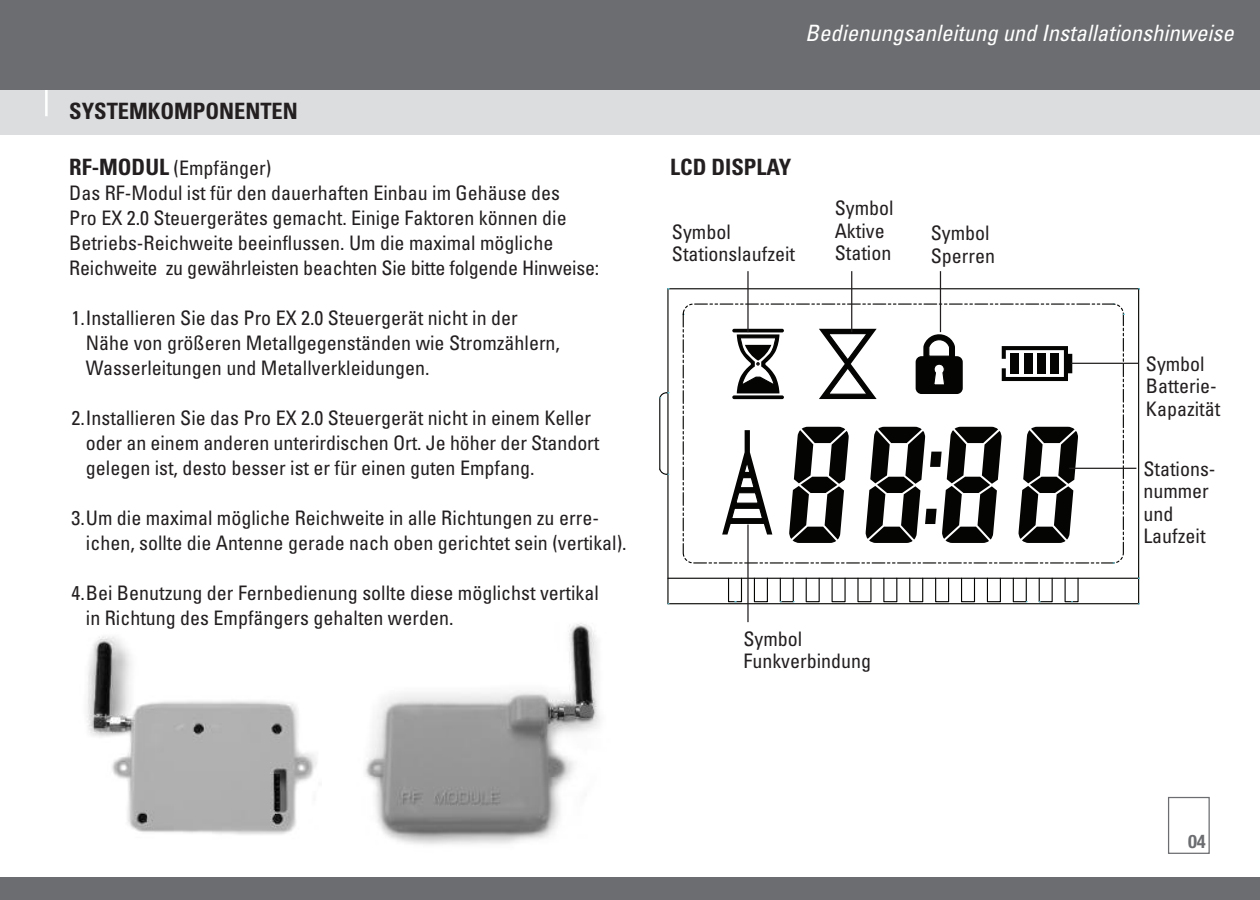
<style>
.page{position:relative;width:1260px;height:900px;background:#fff}
.page>*{position:absolute;margin:0;border:0;box-sizing:border-box;transform-origin:0 0}
.t1{font:italic condensed 22.5px "Univers";letter-spacing:.005em;color:#fff}
.t2{font:700 condensed 22.5px "Univers";color:#231f20}
.t3{font:condensed 20px/25px "Univers";color:#231f20}
.t4{font:700 condensed 18.5px "Helvetica Neue";color:#6c6d70}
.s1{font-weight:700;font-size:22.5px}
</style>
<div class="page">
<div style="left:0;top:90px;width:1260px;height:45px;background:#dcdddf"></div>
<div style="left:1168px;top:797px;width:42px;height:57px;border:1px solid #6c6d70"></div>
<div style="left:0;top:878px;width:1260px;height:22px;background:#6c6d70"></div>
<hr style="left:45px;top:79px;width:3px;height:37px;background:#fff">
<div style="left:0;top:0;width:1260px;height:90px;background:#6c6d70"></div>
<img style="left:87px;top:636px;width:230px;height:199px">
<img style="left:365px;top:623px;width:235px;height:222px">
<svg style="left:789px;top:427px;width:60px;height:116px"></svg>
<svg style="left:1018px;top:427px;width:60px;height:116px"></svg>
<svg style="left:819px;top:329px;width:58px;height:70px"></svg>
<svg style="left:1002px;top:346px;width:70px;height:35px"></svg>
<hr style="left:668px;top:603px;width:471px;height:1px;background:#040503">
<hr style="left:668px;top:288px;width:471px;height:1px;background:#040503">
<hr style="left:1138px;top:289px;width:1px;height:315px;background:#040503">
<hr style="left:668px;top:578px;width:471px;height:1px;background:#040503">
<hr style="left:667px;top:289px;width:2px;height:315px;background:#040503">
<div style="left:683px;top:304px;width:441px;height:260px;border:1px dashed #040503;border-radius:10px"></div>
<hr style="left:659px;top:398px;width:1px;height:71px;background:#040503">
<svg style="left:659px;top:468px;width:10px;height:7px"></svg>
<div style="left:728px;top:578px;width:14px;height:24px;border:1px solid #040503"></div>
<div style="left:754px;top:578px;width:14px;height:24px;border:1px solid #040503"></div>
<div style="left:780px;top:578px;width:14px;height:24px;border:1px solid #040503"></div>
<div style="left:806px;top:578px;width:14px;height:24px;border:1px solid #040503"></div>
<div style="left:832px;top:578px;width:14px;height:24px;border:1px solid #040503"></div>
<div style="left:857px;top:578px;width:15px;height:24px;border:1px solid #040503"></div>
<div style="left:883px;top:578px;width:14px;height:24px;border:1px solid #040503"></div>
<div style="left:909px;top:578px;width:14px;height:24px;border:1px solid #040503"></div>
<div style="left:935px;top:578px;width:14px;height:24px;border:1px solid #040503"></div>
<div style="left:961px;top:578px;width:14px;height:24px;border:1px solid #040503"></div>
<div style="left:987px;top:578px;width:14px;height:24px;border:1px solid #040503"></div>
<div style="left:1013px;top:578px;width:14px;height:24px;border:1px solid #040503"></div>
<div style="left:1039px;top:578px;width:14px;height:24px;border:1px solid #040503"></div>
<div style="left:1065px;top:578px;width:14px;height:24px;border:1px solid #040503"></div>
<svg style="left:659px;top:392px;width:10px;height:7px"></svg>
<svg style="left:865px;top:427px;width:137px;height:116px"></svg>
<svg style="left:732px;top:395px;width:52px;height:4px"></svg>
<hr style="left:732px;top:329px;width:52px;height:3px;background:#040503;border-radius:2px">
<svg style="left:916px;top:332px;width:47px;height:62px"></svg>
<svg style="left:737px;top:334px;width:42px;height:59px"></svg>
<svg style="left:722px;top:430px;width:50px;height:105px"></svg>
<hr style="left:1071px;top:363px;width:67px;height:1px;background:#231f20">
<hr style="left:1069px;top:468px;width:67px;height:1px;background:#231f20">
<hr style="left:747px;top:525px;width:2px;height:97px;background:#231f20">
<hr style="left:747px;top:271px;width:2px;height:61px;background:#231f20">
<hr style="left:851px;top:271px;width:1px;height:61px;background:#231f20">
<hr style="left:940px;top:271px;width:1px;height:61px;background:#231f20">
<p class="t2" style="left:69px;top:103px;width:230px">SYSTEMKOMPONENTEN</p>
<p class="t3" style="left:69px;top:158px;width:532px"><span class="s1">RF-MODUL</span> (Empfänger)<br>Das RF-Modul ist für den dauerhaften Einbau im Gehäuse des<br>Pro EX 2.0 Steuergerätes gemacht. Einige Faktoren können die Betriebs-Reichweite beeinflussen. Um die maximal mögliche Reichweite zu gewährleisten beachten Sie bitte folgende Hinweise:</p>
<p class="t3" style="left:86px;top:308px;width:476px;text-indent:-14px">1.Installieren Sie das Pro EX 2.0 Steuergerät nicht in der<br>Nähe von größeren Metallgegenständen wie Stromzählern,<br>Wasserleitungen und Metallverkleidungen.</p>
<p class="t3" style="left:86px;top:408px;width:515px;text-indent:-14px">2.Installieren Sie das Pro EX 2.0 Steuergerät nicht in einem Keller oder an einem anderen unterirdischen Ort. Je höher der Standort gelegen ist, desto besser ist er für einen guten Empfang.</p>
<p class="t3" style="left:86px;top:508px;width:542px;text-indent:-14px">3.Um die maximal mögliche Reichweite in alle Richtungen zu erre&shy;ichen, sollte die Antenne gerade nach oben gerichtet sein (vertikal).</p>
<p class="t3" style="left:86px;top:583px;width:515px;text-indent:-14px">4.Bei Benutzung der Fernbedienung sollte diese möglichst vertikal in Richtung des Empfängers gehalten werden.</p>
<p class="t1" style="left:805px;top:24px;width:430px">Bedienungsanleitung und Installationshinweise</p>
<p class="t2" style="left:670px;top:159px;width:123px">LCD DISPLAY</p>
<p class="t3" style="left:672px;top:222px;width:125px;line-height:22.5px">Symbol<br>Stationslaufzeit</p>
<p class="t3" style="left:835px;top:199px;width:60px;line-height:22.5px">Symbol<br>Aktive<br>Station</p>
<p class="t3" style="left:931px;top:224px;width:66px;line-height:22.5px">Symbol<br>Sperren</p>
<p class="t3" style="left:1146px;top:354px;width:76px;line-height:22.5px">Symbol<br>Batterie-<br>Kapazität</p>
<p class="t3" style="left:1143px;top:459px;width:74px;line-height:22.5px">Stations&shy;nummer und<br>Laufzeit</p>
<p class="t3" style="left:743px;top:629px;width:129px;line-height:22.5px">Symbol<br>Funkverbindung</p>
<p class="t4" style="left:1188px;top:835px;width:19px">04</p>
</div>
